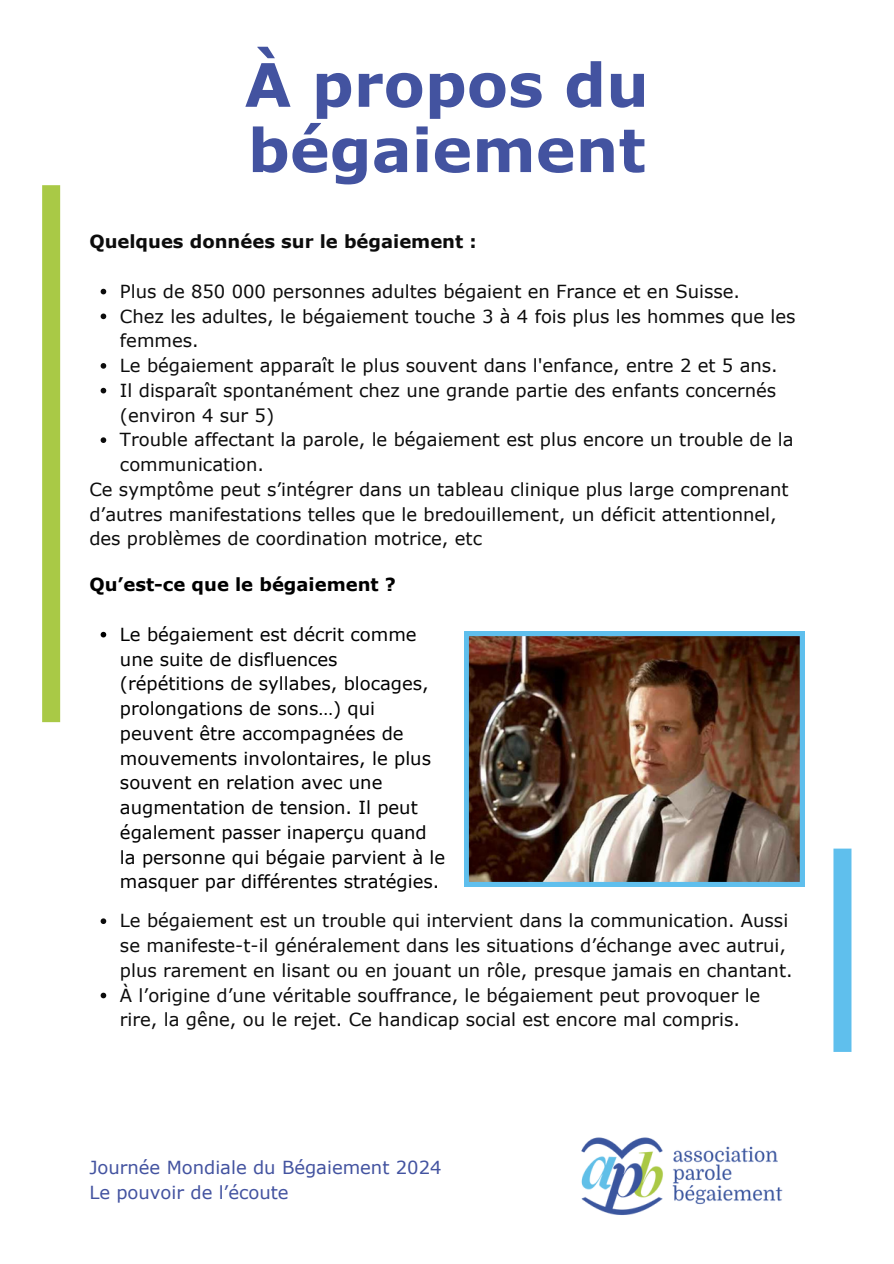
<style>
.page{position:relative;width:894px;height:1264px;background:#fff}
.page>*{position:absolute;margin:0;border:0;box-sizing:border-box;transform-origin:0 0}
.t1{font:700 60px/65.2px "Verdana";color:#4353a0}
.t2{font:18px/24.8px "Verdana";color:#0c0c0c}
.t3{font:18px/24.8px "Verdana";color:#000}
.t4{font:18px "Verdana";color:#4353a0}
.t5{font:700 18px "Verdana";color:#0c0c0c}
.t6{font:700 18px "Verdana";color:#000}
</style>
<div class="page">
<div style="left:42px;top:185px;width:18px;height:537px;background:#a9c946"></div>
<img style="left:464px;top:631px;width:340px;height:255px">
<svg style="left:101px;top:289px;width:5px;height:5px"></svg>
<svg style="left:101px;top:313px;width:5px;height:6px"></svg>
<svg style="left:101px;top:363px;width:5px;height:6px"></svg>
<svg style="left:101px;top:388px;width:5px;height:5px"></svg>
<svg style="left:101px;top:437px;width:5px;height:6px"></svg>
<svg style="left:101px;top:918px;width:5px;height:6px"></svg>
<svg style="left:101px;top:992px;width:5px;height:6px"></svg>
<svg style="left:101px;top:632px;width:5px;height:5px"></svg>
<img style="left:581px;top:1137px;width:202px;height:78px">
<div style="left:833px;top:848px;width:18px;height:203px;background:#5fbfed"></div>
<h1 class="t1" style="left:244px;top:50px;width:405px">À propos du bégaiement</h1>
<p class="t5" style="left:89px;top:230px;width:389px">Quelques données sur le bégaiement :</p>
<p class="t2" style="left:120px;top:278px;width:621px">Plus de 850 000 personnes adultes bégaient en France et en Suisse.</p>
<p class="t2" style="left:120px;top:303px;width:677px">Chez les adultes, le bégaiement touche 3 à 4 fois plus les hommes que les femmes.</p>
<p class="t2" style="left:120px;top:352px;width:659px">Le bégaiement apparaît le plus souvent dans l'enfance, entre 2 et 5 ans.</p>
<p class="t2" style="left:120px;top:377px;width:657px">Il disparaît spontanément chez une grande partie des enfants concernés (environ 4 sur 5)</p>
<p class="t2" style="left:120px;top:427px;width:675px">Trouble affectant la parole, le bégaiement est plus encore un trouble de la communication.</p>
<h2 class="t2" style="left:89px;top:476px;width:700px">Ce symptôme peut s’intégrer dans un tableau clinique plus large comprenant d’autres manifestations telles que le bredouillement, un déficit attentionnel, des problèmes de coordination motrice, etc</h2>
<p class="t6" style="left:89px;top:573px;width:308px">Qu’est-ce que le bégaiement ?</p>
<p class="t3" style="left:120px;top:621px;width:326px">Le bégaiement est décrit comme une suite de disfluences (répétitions de syllabes, blocages, prolongations de sons…) qui peuvent être accompagnées de mouvements involontaires, le plus souvent en relation avec une augmentation de tension. Il peut également passer inaperçu quand la personne qui bégaie parvient à le masquer par différentes stratégies.</p>
<p class="t2" style="left:120px;top:907px;width:674px">Le bégaiement est un trouble qui intervient dans la communication. Aussi se manifeste-t-il généralement dans les situations d’échange avec autrui, plus rarement en lisant ou en jouant un rôle, presque jamais en chantant.</p>
<p class="t2" style="left:120px;top:982px;width:641px">À l’origine d’une véritable souffrance, le bégaiement peut provoquer le rire, la gêne, ou le rejet. Ce handicap social est encore mal compris.</p>
<p class="t4" style="left:89px;top:1155px;width:353px">Journée Mondiale du Bégaiement 2024</p>
<p class="t4" style="left:89px;top:1180px;width:201px">Le pouvoir de l’écoute</p>
</div>
